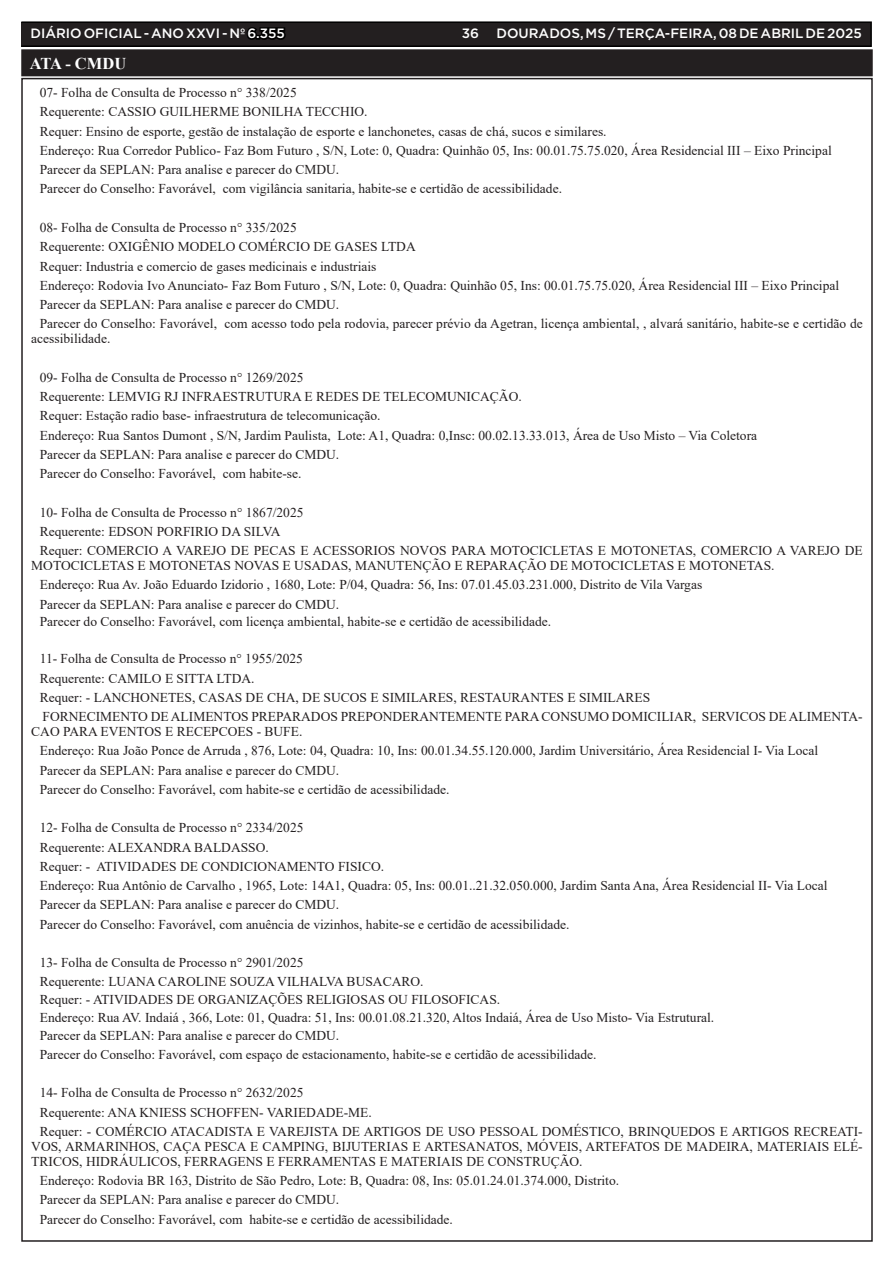
<style>
.page{position:relative;width:893px;height:1263px;background:#fff}
.page>*{position:absolute;margin:0;border:0;box-sizing:border-box;transform-origin:0 0}
.TEXTO{font:700 16.5px "Times New Roman";color:#fff}
.TEXTO-2{font:13.5px/15px "Times New Roman";color:#231f20}
.t1{font:500 13.5px "Gotham";color:#fff}
.s1{color:#000}
</style>
<div class="page">
<div style="left:21px;top:22px;width:850px;height:24px;background:#231f20"></div>
<div style="left:21px;top:21px;width:851px;height:26px;border:2px solid #000"></div>
<div style="left:23px;top:51px;width:848px;height:23px;background:#231f20"></div>
<div style="left:21px;top:49px;width:852px;height:27px;border:4px solid #231f20"></div>
<p class="t1" style="left:31px;top:25px;width:256px">DIÁRIO OFICIAL - ANO XXVI - Nº <span class="s1">6.355</span></p>
<p class="t1" style="left:462px;top:25px;width:19px">36</p>
<p class="t1" style="left:496px;top:25px;width:367px">DOURADOS, MS / TERÇA-FEIRA, 08 DE ABRIL DE 2025</p>
<p class="TEXTO" style="left:30px;top:52px;width:98px">ATA - CMDU</p>
<p class="TEXTO-2" style="left:40px;top:85px;width:259px">07- Folha de Consulta de Processo n° 338/2025</p>
<p class="TEXTO-2" style="left:40px;top:104px;width:329px">Requerente: CASSIO GUILHERME BONILHA TECCHIO.</p>
<p class="TEXTO-2" style="left:40px;top:123px;width:568px">Requer: Ensino de esporte, gestão de instalação de esporte e lanchonetes, casas de chá, sucos e similares.</p>
<p class="TEXTO-2" style="left:40px;top:143px;width:793px">Endereço: Rua Corredor Publico- Faz Bom Futuro , S/N, Lote: 0, Quadra: Quinhão 05, Ins: 00.01.75.75.020, Área Residencial III – Eixo Principal</p>
<p class="TEXTO-2" style="left:40px;top:162px;width:301px">Parecer da SEPLAN: Para analise e parecer do CMDU.</p>
<p class="TEXTO-2" style="left:40px;top:181px;width:524px">Parecer do Conselho: Favorável, com vigilância sanitaria, habite-se e certidão de acessibilidade.</p>
<p class="TEXTO-2" style="left:40px;top:220px;width:259px">08- Folha de Consulta de Processo n° 335/2025</p>
<p class="TEXTO-2" style="left:40px;top:239px;width:377px">Requerente: OXIGÊNIO MODELO COMÉRCIO DE GASES LTDA</p>
<p class="TEXTO-2" style="left:40px;top:258px;width:338px">Requer: Industria e comercio de gases medicinais e industriais</p>
<p class="TEXTO-2" style="left:40px;top:277px;width:801px">Endereço: Rodovia Ivo Anunciato- Faz Bom Futuro , S/N, Lote: 0, Quadra: Quinhão 05, Ins: 00.01.75.75.020, Área Residencial III – Eixo Principal</p>
<p class="TEXTO-2" style="left:40px;top:297px;width:301px">Parecer da SEPLAN: Para analise e parecer do CMDU.</p>
<p class="TEXTO-2" style="left:31px;top:316px;width:833px;text-indent:9px">Parecer do Conselho: Favorável, com acesso todo pela rodovia, parecer prévio da Agetran, licença ambiental, , alvará sanitário, habite-se e certidão de acessibilidade.</p>
<p class="TEXTO-2" style="left:40px;top:369px;width:265px">09- Folha de Consulta de Processo n° 1269/2025</p>
<p class="TEXTO-2" style="left:40px;top:389px;width:483px">Requerente: LEMVIG RJ INFRAESTRUTURA E REDES DE TELECOMUNICAÇÃO.</p>
<p class="TEXTO-2" style="left:40px;top:408px;width:342px">Requer: Estação radio base- infraestrutura de telecomunicação.</p>
<p class="TEXTO-2" style="left:40px;top:427px;width:719px">Endereço: Rua Santos Dumont , S/N, Jardim Paulista, Lote: A1, Quadra: 0,Insc: 00.02.13.33.013, Área de Uso Misto – Via Coletora</p>
<p class="TEXTO-2" style="left:40px;top:446px;width:301px">Parecer da SEPLAN: Para analise e parecer do CMDU.</p>
<p class="TEXTO-2" style="left:40px;top:466px;width:263px">Parecer do Conselho: Favorável, com habite-se.</p>
<p class="TEXTO-2" style="left:40px;top:504px;width:265px">10- Folha de Consulta de Processo n° 1867/2025</p>
<p class="TEXTO-2" style="left:40px;top:523px;width:242px">Requerente: EDSON PORFIRIO DA SILVA</p>
<p class="TEXTO-2" style="left:31px;top:543px;width:833px;text-indent:9px">Requer: COMERCIO A VAREJO DE PECAS E ACESSORIOS NOVOS PARA MOTOCICLETAS E MOTONETAS, COMERCIO A VAREJO DE<br>MOTOCICLETAS E MOTONETAS NOVAS E USADAS, MANUTENÇÃO E REPARAÇÃO DE MOTOCICLETAS E MOTONETAS.</p>
<p class="TEXTO-2" style="left:40px;top:577px;width:664px">Endereço: Rua Av. João Eduardo Izidorio , 1680, Lote: P/04, Quadra: 56, Ins: 07.01.45.03.231.000, Distrito de Vila Vargas</p>
<p class="TEXTO-2" style="left:40px;top:596px;width:301px">Parecer da SEPLAN: Para analise e parecer do CMDU.</p>
<p class="TEXTO-2" style="left:40px;top:614px;width:513px">Parecer do Conselho: Favorável, com licença ambiental, habite-se e certidão de acessibilidade.</p>
<p class="TEXTO-2" style="left:40px;top:651px;width:265px">11- Folha de Consulta de Processo n° 1955/2025</p>
<p class="TEXTO-2" style="left:40px;top:670px;width:216px">Requerente: CAMILO E SITTA LTDA.</p>
<p class="TEXTO-2" style="left:40px;top:689px;width:612px">Requer: - LANCHONETES, CASAS DE CHA, DE SUCOS E SIMILARES, RESTAURANTES E SIMILARES</p>
<p class="TEXTO-2" style="left:31px;top:709px;width:833px;text-indent:11px">FORNECIMENTO DE ALIMENTOS PREPARADOS PREPONDERANTEMENTE PARA CONSUMO DOMICILIAR, SERVICOS DE ALIMENTA-<br>CAO PARA EVENTOS E RECEPCOES - BUFE.</p>
<p class="TEXTO-2" style="left:40px;top:743px;width:780px">Endereço: Rua João Ponce de Arruda , 876, Lote: 04, Quadra: 10, Ins: 00.01.34.55.120.000, Jardim Universitário, Área Residencial I- Via Local</p>
<p class="TEXTO-2" style="left:40px;top:762px;width:301px">Parecer da SEPLAN: Para analise e parecer do CMDU.</p>
<p class="TEXTO-2" style="left:40px;top:781px;width:411px">Parecer do Conselho: Favorável, com habite-se e certidão de acessibilidade.</p>
<p class="TEXTO-2" style="left:40px;top:820px;width:265px">12- Folha de Consulta de Processo n° 2334/2025</p>
<p class="TEXTO-2" style="left:40px;top:839px;width:231px">Requerente: ALEXANDRA BALDASSO.</p>
<p class="TEXTO-2" style="left:40px;top:858px;width:346px">Requer: - ATIVIDADES DE CONDICIONAMENTO FISICO.</p>
<p class="TEXTO-2" style="left:40px;top:878px;width:789px">Endereço: Rua Antônio de Carvalho , 1965, Lote: 14A1, Quadra: 05, Ins: 00.01..21.32.050.000, Jardim Santa Ana, Área Residencial II- Via Local</p>
<p class="TEXTO-2" style="left:40px;top:897px;width:301px">Parecer da SEPLAN: Para analise e parecer do CMDU.</p>
<p class="TEXTO-2" style="left:40px;top:916px;width:531px">Parecer do Conselho: Favorável, com anuência de vizinhos, habite-se e certidão de acessibilidade.</p>
<p class="TEXTO-2" style="left:40px;top:955px;width:265px">13- Folha de Consulta de Processo n° 2901/2025</p>
<p class="TEXTO-2" style="left:40px;top:974px;width:385px">Requerente: LUANA CAROLINE SOUZA VILHALVA BUSACARO.</p>
<p class="TEXTO-2" style="left:40px;top:992px;width:462px">Requer: - ATIVIDADES DE ORGANIZAÇÕES RELIGIOSAS OU FILOSOFICAS.</p>
<p class="TEXTO-2" style="left:40px;top:1009px;width:676px">Endereço: Rua AV. Indaiá , 366, Lote: 01, Quadra: 51, Ins: 00.01.08.21.320, Altos Indaiá, Área de Uso Misto- Via Estrutural.</p>
<p class="TEXTO-2" style="left:40px;top:1027px;width:301px">Parecer da SEPLAN: Para analise e parecer do CMDU.</p>
<p class="TEXTO-2" style="left:40px;top:1046px;width:558px">Parecer do Conselho: Favorável, com espaço de estacionamento, habite-se e certidão de acessibilidade.</p>
<p class="TEXTO-2" style="left:40px;top:1085px;width:265px">14- Folha de Consulta de Processo n° 2632/2025</p>
<p class="TEXTO-2" style="left:40px;top:1104px;width:334px">Requerente: ANA KNIESS SCHOFFEN- VARIEDADE-ME.</p>
<p class="TEXTO-2" style="left:31px;top:1123px;width:833px;text-align:justify;text-indent:9px">Requer: - COMÉRCIO ATACADISTA E VAREJISTA DE ARTIGOS DE USO PESSOAL DOMÉSTICO, BRINQUEDOS E ARTIGOS RECREATI-VOS, ARMARINHOS, CAÇA PESCA E CAMPING, BIJUTERIAS E ARTESANATOS, MÓVEIS, ARTEFATOS DE MADEIRA, MATERIAIS ELÉ-TRICOS, HIDRÁULICOS, FERRAGENS E FERRAMENTAS E MATERIAIS DE CONSTRUÇÃO.</p>
<p class="TEXTO-2" style="left:40px;top:1173px;width:581px">Endereço: Rodovia BR 163, Distrito de São Pedro, Lote: B, Quadra: 08, Ins: 05.01.24.01.374.000, Distrito.</p>
<p class="TEXTO-2" style="left:40px;top:1192px;width:301px">Parecer da SEPLAN: Para analise e parecer do CMDU.</p>
<p class="TEXTO-2" style="left:40px;top:1211px;width:415px">Parecer do Conselho: Favorável, com habite-se e certidão de acessibilidade.</p>
</div>
